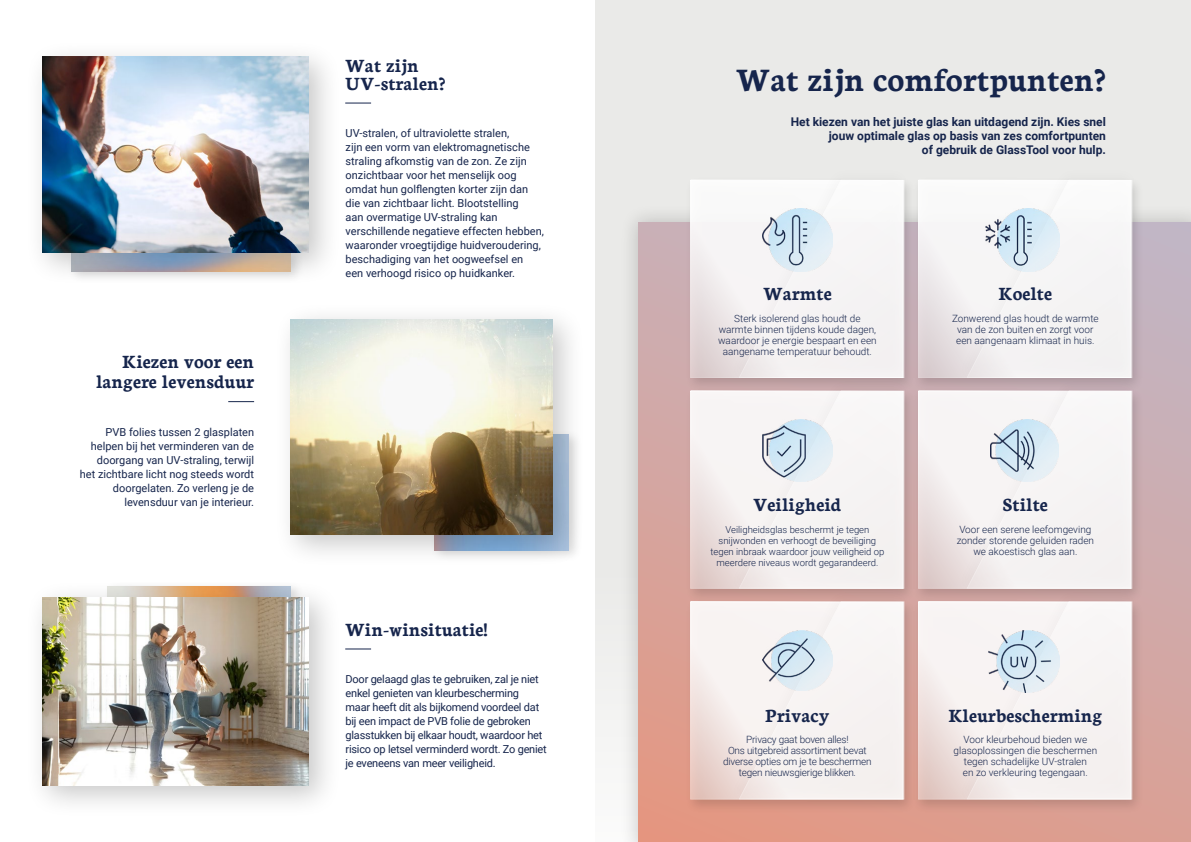
<style>
.page{position:relative;width:1191px;height:842px;background:#fff}
.page>*{position:absolute;margin:0;border:0;box-sizing:border-box;transform-origin:0 0}
.t1{font:700 35px "Neuton";color:#16254c}
.t2{font:700 20px/18px "Neuton";color:#16254c}
.t3{font:700 12px/14px "Roboto";color:#16254c;text-align:right}
.t4{font:11px/14px "Roboto";color:#16254c}
.t5{font:11px/14px "Roboto";letter-spacing:-.02em;color:#16254c}
.t6{font:300 10px/11px "Roboto";color:#16254c;text-align:center}
.t7{font:300 10px/11px "Roboto";letter-spacing:-.02em;color:#16254c;text-align:center}
.t8{font:300 9.5px/11px "Roboto";color:#16254c;text-align:center}
</style>
<div class="page">
<div style="left:595px;top:0;width:596px;height:842px;background:#eaeae8"></div>
<div style="left:619px;top:203px;width:572px;height:639px;background:#000;opacity:.2"></div>
<svg style="left:638px;top:222px;width:553px;height:620px;background:#d8a197"></svg>
<div style="left:684px;top:176px;width:231px;height:216px;background:#000;opacity:.14"></div>
<svg style="left:690px;top:180px;width:35px;height:198px"></svg>
<div style="left:725px;top:165px;width:187px;height:220px;background:#000;opacity:.08"></div>
<svg style="left:739px;top:180px;width:173px;height:196px"></svg>
<div style="left:912px;top:176px;width:231px;height:216px;background:#000;opacity:.14"></div>
<svg style="left:918px;top:180px;width:35px;height:198px"></svg>
<div style="left:953px;top:165px;width:187px;height:220px;background:#000;opacity:.08"></div>
<svg style="left:967px;top:180px;width:224px;height:198px"></svg>
<div style="left:684px;top:387px;width:231px;height:216px;background:#000;opacity:.14"></div>
<svg style="left:690px;top:391px;width:35px;height:197px"></svg>
<div style="left:725px;top:376px;width:187px;height:220px;background:#000;opacity:.08"></div>
<svg style="left:739px;top:391px;width:173px;height:196px"></svg>
<div style="left:912px;top:387px;width:231px;height:216px;background:#000;opacity:.14"></div>
<svg style="left:918px;top:391px;width:35px;height:197px"></svg>
<div style="left:953px;top:376px;width:187px;height:220px;background:#000;opacity:.08"></div>
<svg style="left:967px;top:391px;width:224px;height:197px"></svg>
<div style="left:684px;top:598px;width:231px;height:216px;background:#000;opacity:.14"></div>
<svg style="left:690px;top:601px;width:35px;height:198px"></svg>
<div style="left:725px;top:587px;width:187px;height:220px;background:#000;opacity:.08"></div>
<svg style="left:739px;top:601px;width:173px;height:198px"></svg>
<div style="left:912px;top:598px;width:231px;height:216px;background:#000;opacity:.14"></div>
<svg style="left:918px;top:601px;width:35px;height:198px"></svg>
<div style="left:953px;top:587px;width:187px;height:220px;background:#000;opacity:.08"></div>
<svg style="left:967px;top:601px;width:224px;height:198px"></svg>
<img style="left:762px;top:209px;width:70px;height:62px">
<img style="left:985px;top:209px;width:75px;height:62px">
<img style="left:762px;top:420px;width:70px;height:61px">
<img style="left:990px;top:420px;width:68px;height:61px">
<img style="left:762px;top:630px;width:70px;height:60px">
<img style="left:988px;top:630px;width:71px;height:63px">
<svg style="left:345px;top:103px;width:26px;height:1px"></svg>
<svg style="left:228px;top:401px;width:26px;height:1px"></svg>
<svg style="left:345px;top:648px;width:26px;height:1px"></svg>
<div style="left:273px;top:301px;width:313px;height:267px;background:#000;opacity:.22"></div>
<img style="left:291px;top:319px;width:261px;height:215px">
<div style="left:25px;top:39px;width:316px;height:247px;background:#000;opacity:.22"></div>
<img style="left:43px;top:57px;width:265px;height:195px">
<div style="left:25px;top:579px;width:316px;height:239px;background:#000;opacity:.22"></div>
<img style="left:43px;top:597px;width:265px;height:188px">
<h2 class="t2" style="left:96px;top:352px;width:159px;line-height:20px;text-align:right">Kiezen voor een langere levensduur</h2>
<p class="t4" style="left:80px;top:425px;width:176px;text-align:right">PVB folies tussen 2 glasplaten helpen bij het verminderen van de doorgang van UV-straling, terwijl het zichtbare licht nog steeds wordt doorgelaten. Zo verleng je de levensduur van je interieur.</p>
<h2 class="t2" style="left:345px;top:56px;width:102px">Wat zijn<br>UV-stralen?</h2>
<p class="t4" style="left:345px;top:126px;width:200px">UV-stralen, of ultraviolette stralen,<br>zijn een vorm van elektromagnetische straling afkomstig van de zon. Ze zijn onzichtbaar voor het menselijk oog omdat hun golflengten korter zijn dan die van zichtbaar licht. Blootstelling<br>aan overmatige UV-straling kan verschillende negatieve effecten hebben, waaronder vroegtijdige huidveroudering, beschadiging van het oogweefsel en<br>een verhoogd risico op huidkanker.</p>
<h2 class="t2" style="left:345px;top:620px;width:144px">Win-winsituatie!</h2>
<p class="t5" style="left:345px;top:672px;width:203px">Door gelaagd glas te gebruiken, zal je niet enkel genieten van kleurbescherming<br>maar heeft dit als bijkomend voordeel dat bij een impact de PVB folie de gebroken glasstukken bij elkaar houdt, waardoor het risico op letsel verminderd wordt. Zo geniet je eveneens van meer veiligheid.</p>
<h1 class="t1" style="left:736px;top:61px;width:371px">Wat zijn comfortpunten?</h1>
<p class="t3" style="left:790px;top:115px;width:317px">Het kiezen van het juiste glas kan uitdagend zijn. Kies snel jouw optimale glas op basis van zes comfortpunten<br>of gebruik de GlassTool voor hulp.</p>
<h2 class="t2" style="left:763px;top:285px;width:70px">Warmte</h2>
<p class="t6" style="left:718px;top:312px;width:160px">Sterk isolerend glas houdt de warmte binnen tijdens koude dagen, waardoor je energie bespaart en een aangename temperatuur behoudt.</p>
<h2 class="t2" style="left:998px;top:285px;width:55px">Koelte</h2>
<p class="t6" style="left:952px;top:312px;width:148px">Zonwerend glas houdt de warmte van de zon buiten en zorgt voor een aangenaam klimaat in huis.</p>
<h2 class="t2" style="left:753px;top:496px;width:90px">Veiligheid</h2>
<h2 class="t2" style="left:1002px;top:496px;width:47px">Stilte</h2>
<p class="t8" style="left:710px;top:523px;width:175px">Veiligheidsglas beschermt je tegen snijwonden en verhoogt de beveiliging tegen inbraak waardoor jouw veiligheid op meerdere niveaus wordt gegarandeerd.</p>
<p class="t6" style="left:956px;top:523px;width:139px">Voor een serene leefomgeving zonder storende geluiden raden we akoestisch glas aan.</p>
<h2 class="t2" style="left:765px;top:706px;width:66px">Privacy</h2>
<h2 class="t2" style="left:948px;top:706px;width:155px">Kleurbescherming</h2>
<p class="t7" style="left:723px;top:734px;width:150px">Privacy gaat boven alles!<br>Ons uitgebreid assortiment bevat diverse opties om je te beschermen tegen nieuwsgierige blikken.</p>
<p class="t6" style="left:953px;top:734px;width:145px">Voor kleurbehoud bieden we glasoplossingen die beschermen tegen schadelijke UV-stralen<br>en zo verkleuring tegengaan.</p>
</div>
